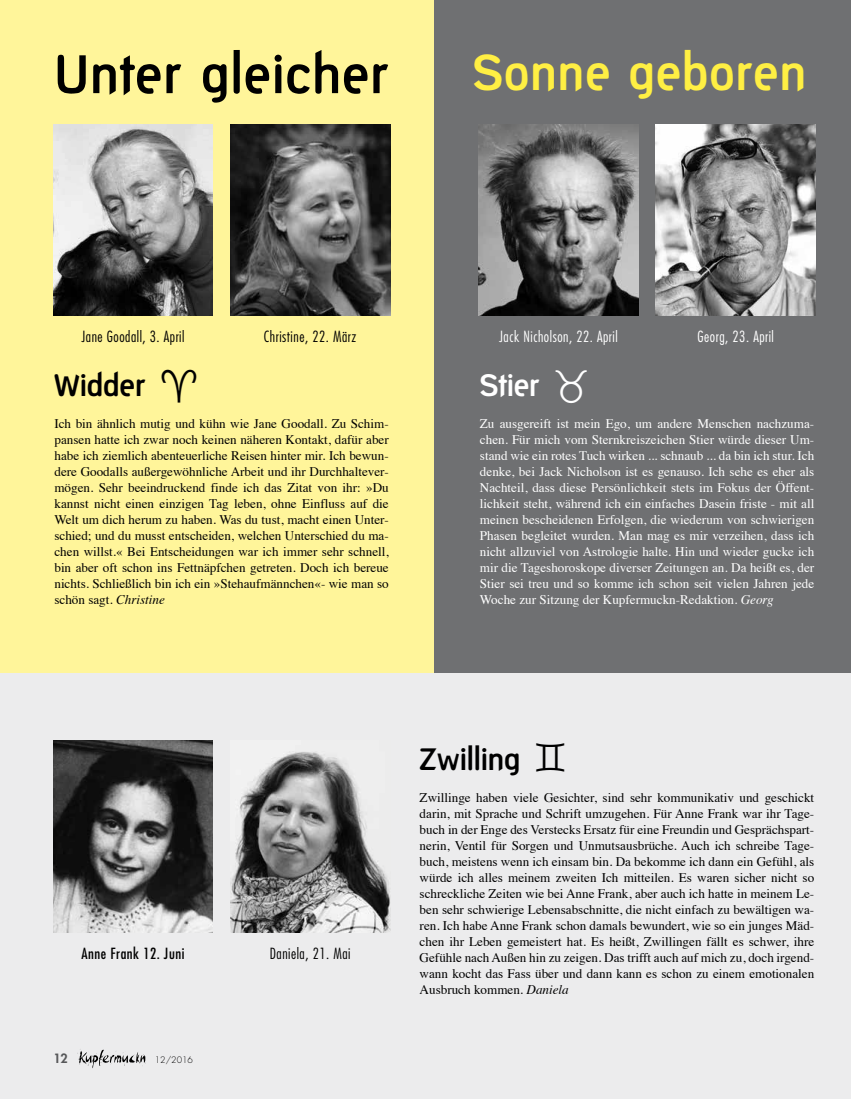
<style>
.page{position:relative;width:851px;height:1099px;background:#fff}
.page>*{position:absolute;margin:0;border:0;box-sizing:border-box;transform-origin:0 0}
.t1{font:700 52.5px "Decon Struct";letter-spacing:.035em;color:#000}
.t2{font:700 48.75px "Decon Struct";letter-spacing:.035em;color:#ffef43}
.t3{font:700 30px "Decon Struct";letter-spacing:.015em;color:#000}
.t4{font:700 30px "Decon Struct";letter-spacing:.015em;color:#fff}
.t5{font:300 condensed 15px "Futura";letter-spacing:.035em;color:#000}
.t6{font:300 condensed 15px "Futura";letter-spacing:.035em;color:#fff}
.t7{font:condensed 15px "Futura";letter-spacing:.035em;color:#000}
.t8{font:13.12px/15.9px "Times";color:#000;text-align:justify}
.t9{font:13.12px/15.9px "Times";color:#fff;text-align:justify}
.t10{font:800 12.5px "Futura";color:#57585a}
.t11{font:300 8.75px "Futura";color:#000}
.s1{font-style:italic}
</style>
<div class="page">
<div style="left:0;top:0;width:450px;height:698px;background:#fff59a"></div>
<div style="left:434px;top:0;width:416px;height:698px;background:#6f7072"></div>
<div style="left:0;top:673px;width:850px;height:425px;background:#ececed"></div>
<svg style="left:77px;top:1049px;width:69px;height:19px"></svg>
<img style="left:478px;top:124px;width:160px;height:191px">
<img style="left:656px;top:124px;width:159px;height:191px">
<img style="left:53px;top:124px;width:160px;height:191px">
<img style="left:230px;top:124px;width:160px;height:191px">
<img style="left:230px;top:752px;width:160px;height:180px">
<img style="left:53px;top:741px;width:160px;height:191px">
<h1 class="t1" style="left:55px;top:50px;width:335px">Unter gleicher</h1>
<h2 class="t2" style="left:473px;top:50px;width:334px">Sonne geboren</h2>
<p class="t5" style="left:81px;top:330px;width:104px">Jane Goodall, 3. April</p>
<p class="t5" style="left:264px;top:330px;width:94px">Christine, 22. März</p>
<h3 class="t3" style="left:54px;top:372px;width:92px">Widder</h3>
<p class="t8" style="left:54px;top:417px;width:336px">Ich bin ähnlich mutig und kühn wie Jane Goodall. Zu Schim&shy;pansen hatte ich zwar noch keinen näheren Kontakt, dafür aber habe ich ziemlich abenteuerliche Reisen hinter mir. Ich bewun&shy;dere Goodalls außergewöhnliche Arbeit und ihr Durchhaltever&shy;mögen. Sehr beeindruckend finde ich das Zitat von ihr: »Du kannst nicht einen einzigen Tag leben, ohne Einfluss auf die Welt um dich herum zu haben. Was du tust, macht einen Unter&shy;schied; und du musst entscheiden, welchen Unterschied du ma&shy;chen willst.« Bei Entscheidungen war ich immer sehr schnell, bin aber oft schon ins Fettnäpfchen getreten. Doch ich bereue nichts. Schließlich bin ich ein »Stehaufmännchen«- wie man so schön sagt. <span class="s1">Christine</span></p>
<p class="t6" style="left:499px;top:330px;width:120px">Jack Nicholson, 22. April</p>
<p class="t6" style="left:697px;top:330px;width:78px">Georg, 23. April</p>
<h3 class="t4" style="left:480px;top:372px;width:61px">Stier</h3>
<p class="t9" style="left:480px;top:417px;width:336px">Zu ausgereift ist mein Ego, um andere Menschen nachzuma&shy;chen. Für mich vom Sternkreiszeichen Stier würde dieser Um&shy;stand wie ein rotes Tuch wirken ... schnaub ... da bin ich stur. Ich denke, bei Jack Nicholson ist es genauso. Ich sehe es eher als Nachteil, dass diese Persönlichkeit stets im Fokus der Öffent&shy;lichkeit steht, während ich ein einfaches Dasein friste - mit all meinen bescheidenen Erfolgen, die wiederum von schwierigen Phasen begleitet wurden. Man mag es mir verzeihen, dass ich nicht allzuviel von Astrologie halte. Hin und wieder gucke ich mir die Tageshoroskope diverser Zeitungen an. Da heißt es, der Stier sei treu und so komme ich schon seit vielen Jahren jede Woche zur Sitzung der Kupfermuckn-Redaktion. <span class="s1">Georg</span></p>
<p class="t7" style="left:81px;top:946px;width:104px">Anne Frank 12. Juni</p>
<p class="t5" style="left:270px;top:947px;width:82px">Daniela, 21. Mai</p>
<p class="t10" style="left:53px;top:1051px;width:16px">12</p>
<p class="t11" style="left:156px;top:1055px;width:40px">12/2016</p>
<h3 class="t3" style="left:419px;top:745px;width:102px">Zwilling</h3>
<p class="t8" style="left:419px;top:791px;width:396px">Zwillinge haben viele Gesichter, sind sehr kommunikativ und geschickt darin, mit Sprache und Schrift umzugehen. Für Anne Frank war ihr Tage&shy;buch in der Enge des Verstecks Ersatz für eine Freundin und Gesprächspart&shy;nerin, Ventil für Sorgen und Unmutsausbrüche. Auch ich schreibe Tage&shy;buch, meistens wenn ich einsam bin. Da bekomme ich dann ein Gefühl, als würde ich alles meinem zweiten Ich mitteilen. Es waren sicher nicht so schreckliche Zeiten wie bei Anne Frank, aber auch ich hatte in meinem Le&shy;ben sehr schwierige Lebensabschnitte, die nicht einfach zu bewältigen wa&shy;ren. Ich habe Anne Frank schon damals bewundert, wie so ein junges Mäd&shy;chen ihr Leben gemeistert hat. Es heißt, Zwillingen fällt es schwer, ihre Gefühle nach Außen hin zu zeigen. Das trifft auch auf mich zu, doch irgend&shy;wann kocht das Fass über und dann kann es schon zu einem emotionalen Ausbruch kommen. <span class="s1">Daniela</span></p>
</div>
